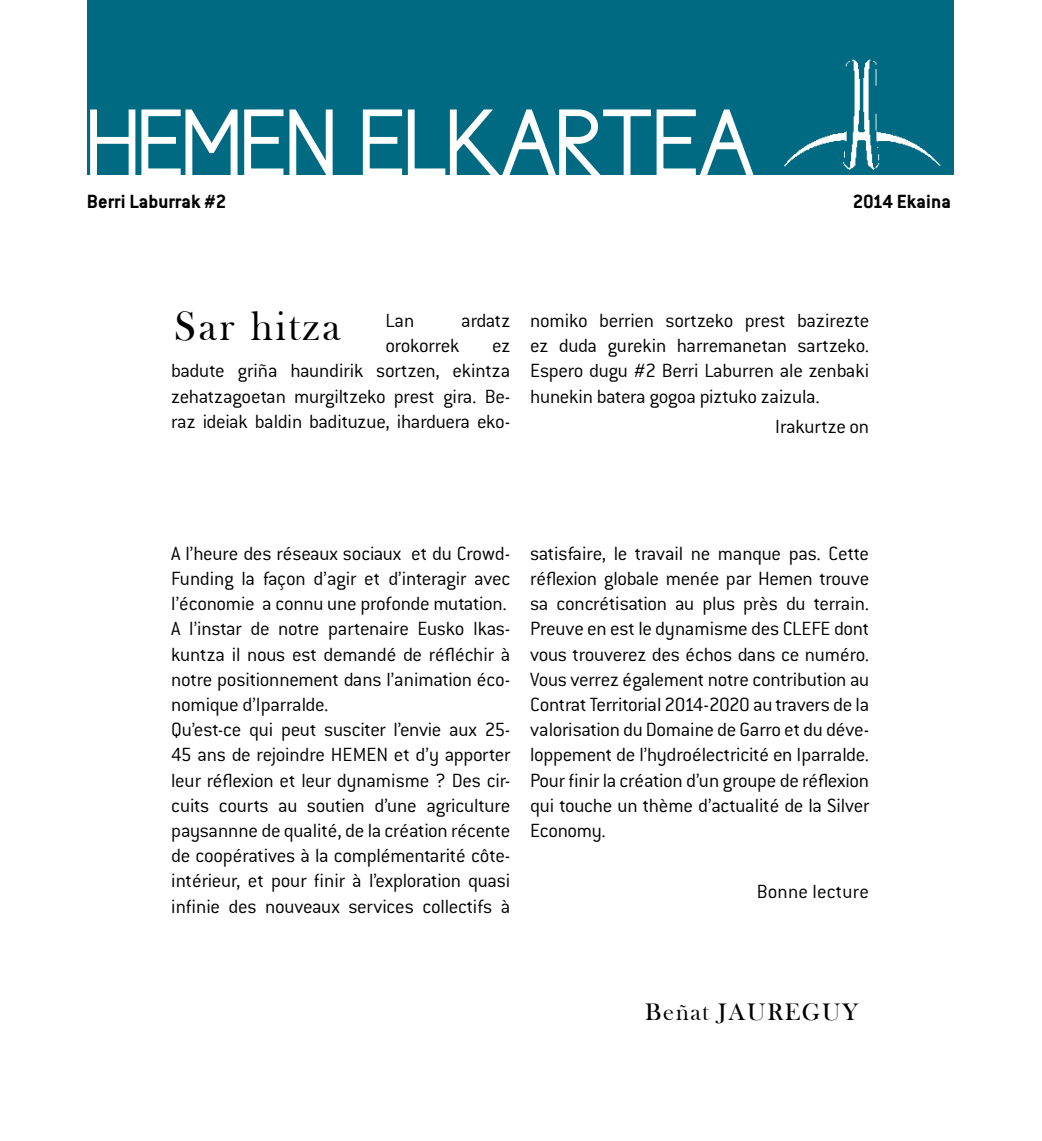
<style>
.page{position:relative;width:1042px;height:1141px;background:#fff}
.page>*{position:absolute;margin:0;border:0;box-sizing:border-box;transform-origin:0 0}
.t1{font:92.75px "Cicle Semi";color:#fff}
.Style_de_paragraphe{font:42px "Bask Old Face";letter-spacing:.07em;color:#000}
.Style_de_paragraphe-2{font:24.5px "Bask Old Face";letter-spacing:.07em;color:#000}
.Style_de_paragraphe-3{font:300 21px/25.2px "Conduit ITC";letter-spacing:-.015em;color:#000;text-align:justify}
.t2{font:700 21px "Conduit ITC";color:#000}
.Style_de_paragraphe-4{font:300 21px "Conduit ITC";letter-spacing:.005em;color:#000}
</style>
<div class="page">
<div style="left:87px;top:0;width:866px;height:174px;background:#006a83"></div>
<svg style="left:89px;top:109px;width:244px;height:66px"></svg>
<svg style="left:362px;top:109px;width:393px;height:66px"></svg>
<img style="left:784px;top:43px;width:170px;height:131px">
<p class="t1" style="left:87px;top:94px;width:669px">HEMEN ELKARTEA</p>
<p class="t2" style="left:87px;top:189px;width:141px">Berri Laburrak #2</p>
<p class="t2" style="left:853px;top:189px;width:100px">2014 Ekaina</p>
<p class="Style_de_paragraphe" style="left:174px;top:303px;width:168px">Sar hitza</p>
<p class="Style_de_paragraphe-3" style="left:385px;top:308px;width:30px">Lan</p>
<p class="Style_de_paragraphe-3" style="left:461px;top:308px;width:51px">ardatz</p>
<p class="Style_de_paragraphe-3" style="left:385px;top:333px;width:75px">orokorrek</p>
<p class="Style_de_paragraphe-3" style="left:171px;top:333px;width:340px;text-indent:321px">ez badute griña haundirik sortzen, ekintza zehatzagoetan murgiltzeko prest gira. Be&shy;raz ideiak baldin badituzue, iharduera eko-</p>
<p class="Style_de_paragraphe-3" style="left:530px;top:308px;width:341px">nomiko berrien sortzeko prest bazirezte ez duda gurekin harremanetan sartzeko.<br>Espero dugu #2 Berri Laburren ale zenbaki hunekin batera gogoa piztuko zaizula.</p>
<p class="Style_de_paragraphe-3" style="left:775px;top:414px;width:95px">Irakurtze on</p>
<p class="Style_de_paragraphe-3" style="left:171px;top:541px;width:341px">A l’heure des réseaux sociaux et du Crowd-Funding la façon d’agir et d’interagir avec l’économie a connu une profonde mutation.</p>
<p class="Style_de_paragraphe-3" style="left:171px;top:616px;width:340px">A l’instar de notre partenaire Eusko Ikas&shy;kuntza il nous est demandé de réfléchir à notre positionnement dans l’animation éco&shy;nomique d’Iparralde.</p>
<p class="Style_de_paragraphe-3" style="left:171px;top:717px;width:341px">Qu’est-ce qui peut susciter l’envie aux 25- 45 ans de rejoindre HEMEN et d’y apporter leur réflexion et leur dynamisme ? Des cir&shy;cuits courts au soutien d’une agriculture paysannne de qualité, de la création récente de coopératives à la complémentarité côte&shy;intérieur, et pour finir à l’exploration quasi infinie des nouveaux services collectifs à</p>
<p class="Style_de_paragraphe-3" style="left:530px;top:541px;width:341px">satisfaire, le travail ne manque pas. Cette réflexion globale menée par Hemen trouve sa concrétisation au plus près du terrain.<br>Preuve en est le dynamisme des CLEFE dont vous trouverez des échos dans ce numéro.<br>Vous verrez également notre contribution au Contrat Territorial 2014-2020 au travers de la valorisation du Domaine de Garro et du déve&shy;loppement de l’hydroélectricité en Iparralde.<br>Pour finir la création d’un groupe de réflexion qui touche un thème d’actualité de la Silver Economy.</p>
<p class="Style_de_paragraphe-4" style="left:757px;top:880px;width:114px">Bonne lecture</p>
<p class="Style_de_paragraphe-2" style="left:645px;top:998px;width:215px">Beñat JAUREGUY</p>
</div>
